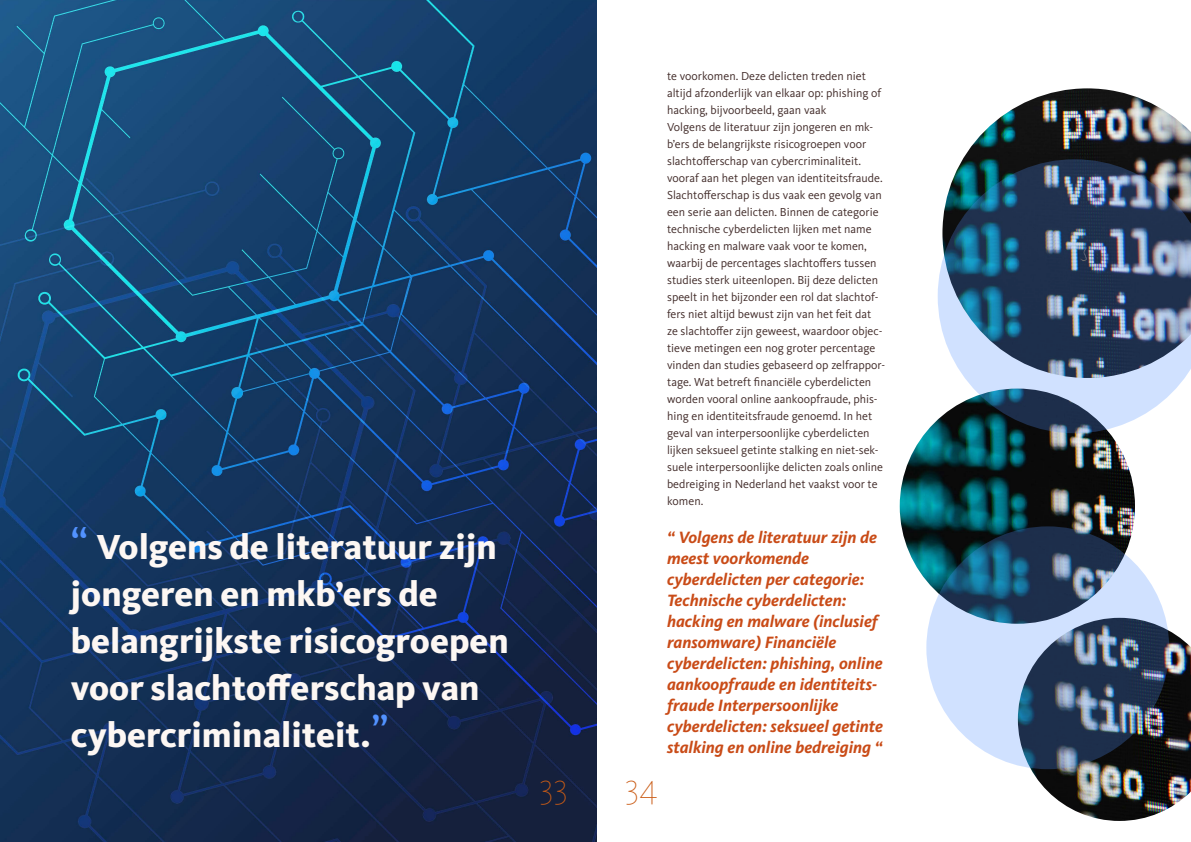
<style>
.page{position:relative;width:1191px;height:842px;background:#fff}
.page>*{position:absolute;margin:0;border:0;box-sizing:border-box;transform-origin:0 0}
.t1{font:800 36px/47px "Kievit OT";color:#fdf7f3}
.t2{font:100 36px "Kievit OT";color:#ca5c16}
.t3{font:italic 700 17px/21px "Kievit OT";color:#c94b17}
.t4{font:12px/17px "Kievit OT";color:#412b29}
.s1{font-weight:400;font-size:48px;color:#5292ff}
</style>
<div class="page">
<img style="left:0;top:0;width:596px;height:842px">
<img style="left:899px;top:88px;width:292px;height:733px">
<img style="left:937px;top:159px;width:254px;height:274px">
<img style="left:926px;top:526px;width:243px;height:243px;border-radius:50%">
<h1 class="t1" style="left:71px;top:523px;width:439px"><span class="s1">“</span> Volgens de literatuur zijn jongeren en mkb’ers de belangrijkste risicogroepen voor slachtofferschap van cybercriminaliteit.<span class="s1">”</span></h1>
<h1 class="t2" style="left:539px;top:765px;width:30px">33</h1>
<p class="t4" style="left:667px;top:67px;width:220px">te voorkomen. Deze delicten treden niet altijd afzonderlijk van elkaar op: phishing of hacking, bijvoorbeeld, gaan vaak<br>Volgens de literatuur zijn jongeren en mk&shy;b’ers de belangrijkste risicogroepen voor slachtofferschap van cybercriminaliteit. vooraf aan het plegen van identiteitsfraude.<br>Slachtofferschap is dus vaak een gevolg van een serie aan delicten. Binnen de categorie technische cyberdelicten lijken met name hacking en malware vaak voor te komen, waarbij de percentages slachtoffers tussen studies sterk uiteenlopen. Bij deze delicten speelt in het bijzonder een rol dat slachtof&shy;fers niet altijd bewust zijn van het feit dat<br>ze slachtoffer zijn geweest, waardoor objec&shy;tieve metingen een nog groter percentage vinden dan studies gebaseerd op zelfrappor&shy;tage. Wat betreft financiële cyberdelicten worden vooral online aankoopfraude, phis&shy;hing en identiteitsfraude genoemd. In het geval van interpersoonlijke cyberdelicten lijken seksueel getinte stalking en niet-sek&shy;suele interpersoonlijke delicten zoals online bedreiging in Nederland het vaakst voor te komen.</p>
<p class="t3" style="left:667px;top:527px;width:217px">“ Volgens de literatuur zijn de meest voorkomende cyberdelicten per categorie:<br>Technische cyberdelicten: hacking en malware (inclusief ransomware) Financiële cyberdelicten: phishing, online aankoopfraude en identiteits&shy;fraude Interpersoonlijke cyberdelicten: seksueel getinte stalking en online bedreiging “</p>
<h1 class="t2" style="left:624px;top:765px;width:35px">34</h1>
</div>
